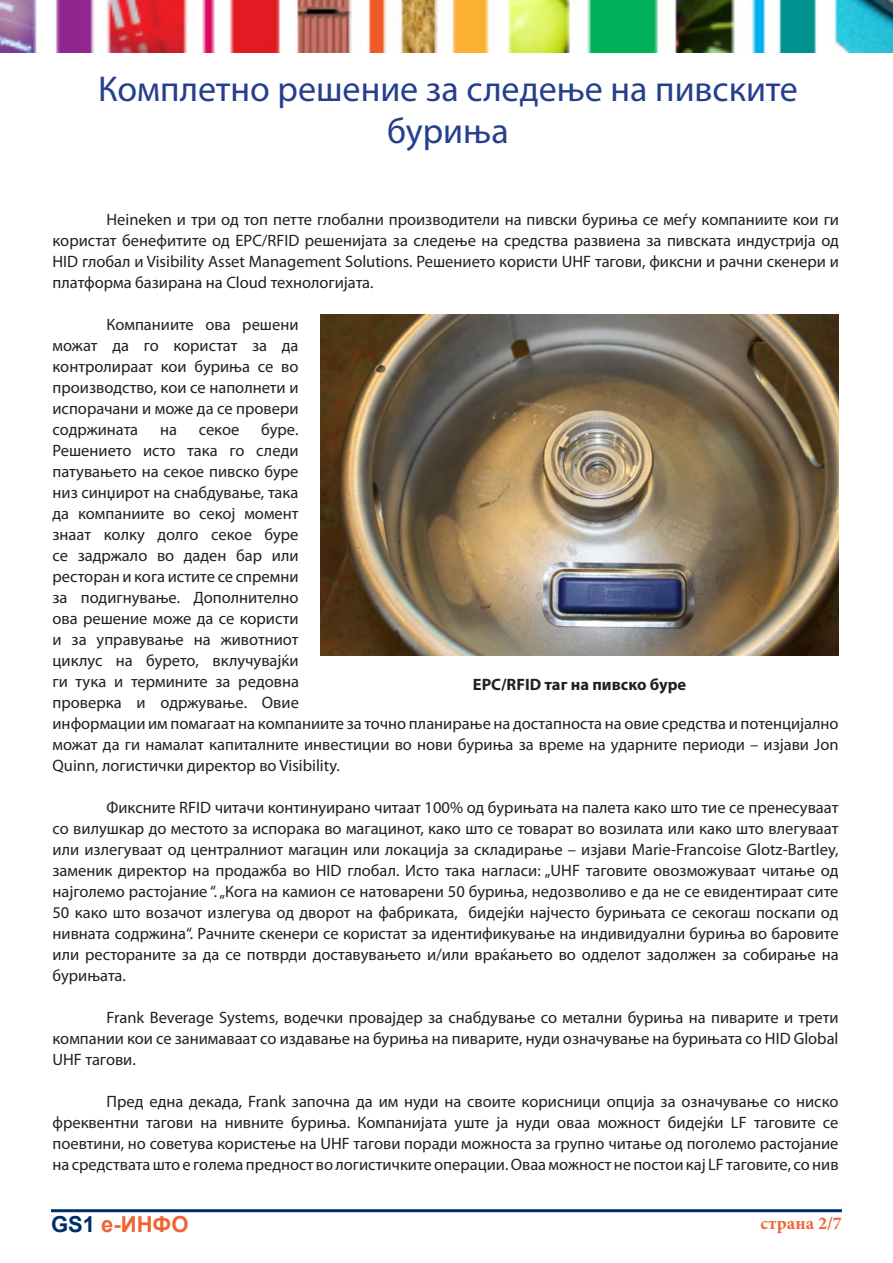
<style>
.page{position:relative;width:893px;height:1263px;background:#fff}
.page>*{position:absolute;margin:0;border:0;box-sizing:border-box;transform-origin:0 0}
.t1{font:36px/42px "Myriad Pro";color:#253f8e;text-align:center}
.t2{font:700 22.05px "Arial";color:#f16335}
.t3{font:700 18px "Minion Pro";letter-spacing:.015em;color:#f16335}
.t4{font:16.5px/21px "Myriad Pro";color:#231f20;text-align:justify}
.t5{font:700 16.5px "Myriad Pro";color:#231f20}
.s1{color:#002e6c}
</style>
<div class="page">
<hr style="left:51px;top:1209px;width:791px;height:3px;background:#002e6c">
<img style="left:0;top:0;width:893px;height:53px">
<img style="left:320px;top:315px;width:519px;height:341px">
<p class="t1" style="left:98px;top:68px;width:701px">Комплетно решение за следење на пивските буриња</p>
<p class="t4" style="left:53px;top:209px;width:788px;text-indent:54px">Heineken и три од топ петте глобални производители на пивски буриња се меѓу компаниите кои ги користат бенефитите од EPC/RFID решенијата за следење на средства развиена за пивската индустрија од HID глобал и Visibility Asset Management Solutions. Решението користи UHF тагови, фиксни и рачни скенери и платформа базирана на Cloud технологијата.</p>
<p class="t4" style="left:53px;top:314px;width:248px;text-indent:54px">Компаниите ова решени можат да го користат за да контролираат кои буриња се во производство, кои се наполнети и испорачани и може да се провери содржината</p>
<p class="t4" style="left:53px;top:419px;width:788px;text-align:left;text-indent:209px">буре.<br>Решението исто така го следи<br>патувањето на секое пивско буре<br>низ синџирот на снабдување, така<br>да компаниите во секој момент<br>знаат колку долго секое буре<br>се задржало во даден бар или<br>ресторан и кога истите се спремни<br>за подигнување. Дополнително<br>ова решение може да се користи<br>и за управување на животниот<br>циклус на бурето, вклучувајќи<br>ги тука и термините за редовна<br>проверка и одржување. Овие<br>информации им помагаат на компаниите за точно планирање на достапноста на овие средства и потенцијално можат да ги намалат капиталните инвестиции во нови буриња за време на ударните периоди – изјави Jon Quinn, логистички директор во Visibility.</p>
<p class="t4" style="left:53px;top:797px;width:788px;text-indent:54px">Фиксните RFID читачи континуирано читаат 100% од бурињата на палета како што тие се пренесуваат со вилушкар до местото за испорака во магацинот, како што се товарат во возилата или како што влегуваат или излегуваат од централниот магацин или локација за складирање – изјави Marie-Francoise Glotz-Bartley, заменик директор на продажба во HID глобал. Исто така нагласи: „UHF таговите овозможуваат читање од најголемо растојание “. „Кога на камион се натоварени 50 буриња, недозволиво е да не се евидентираат сите 50 како што возачот излегува од дворот на фабриката, бидејќи најчесто бурињата се секогаш поскапи од нивната содржина“. Рачните скенери се користат за идентификување на индивидуални буриња во баровите или рестораните за да се потврди доставувањето и/или враќањето во одделот задолжен за собирање на бурињата.</p>
<p class="t4" style="left:53px;top:1007px;width:788px;text-indent:54px">Frank Beverage Systems, водечки провајдер за снабдување со метални буриња на пиварите и трети компании кои се занимаваат со издавање на буриња на пиварите, нуди означување на бурињата со HID Global UHF тагови.</p>
<p class="t4" style="left:53px;top:1091px;width:788px;text-indent:54px">Пред една декада, Frank започна да им нуди на своите корисници опција за означување со ниско фреквентни тагови на нивните буриња. Компанијата уште ја нуди оваа можност бидејќи LF таговите се поевтини, но советува користење на UHF тагови поради можноста за групно читање од поголемо растојание на средствата што е голема предност во логистичките операции. Оваа можност не постои кај LF таговите, со нив</p>
<p class="t4" style="left:160px;top:419px;width:18px">на</p>
<p class="t4" style="left:199px;top:419px;width:42px">секое</p>
<p class="t5" style="left:473px;top:673px;width:215px">EPC/RFID таг на пивско буре</p>
<p class="t2" style="left:51px;top:1209px;width:139px"><span class="s1">GS1</span> е-ИНФО</p>
<p class="t3" style="left:760px;top:1211px;width:83px">страна 2/7</p>
</div>
